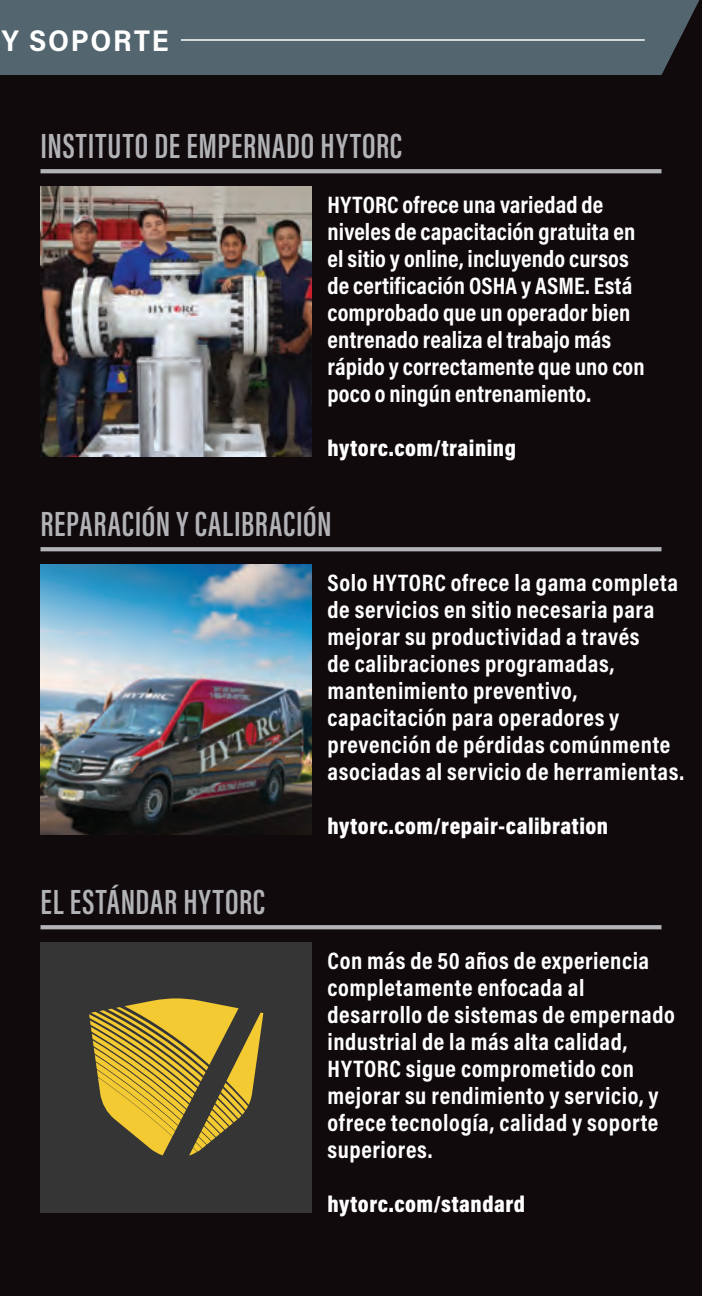
<style>
.page{position:relative;width:702px;height:1296px;background:#110a0c}
.page>*{position:absolute;margin:0;border:0;box-sizing:border-box;transform-origin:0 0}
.t1{font:600 36px "Acumin Pro Extra Cond";letter-spacing:.025em;color:#b2b3b7}
.t2{font:700 30px "Acumin Pro Semi Cond";letter-spacing:.06em;color:#fff}
.t3{font:700 24px/27px "Acumin Pro Cond";letter-spacing:.02em;color:#fff}
.t4{font:900 23.4px "Acumin Pro Cond";letter-spacing:.02em;color:#fff}
</style>
<div class="page">
<img style="left:40px;top:186px;width:272px;height:270px">
<svg style="left:40px;top:169px;width:622px;height:4px;background:#adadb1"></svg>
<img style="left:40px;top:564px;width:272px;height:270px">
<svg style="left:40px;top:547px;width:622px;height:4px;background:#adadb1"></svg>
<div style="left:40px;top:942px;width:272px;height:270px;background:#363536"></div>
<svg style="left:89px;top:998px;width:174px;height:158px"></svg>
<svg style="left:40px;top:925px;width:622px;height:4px;background:#adadb1"></svg>
<div style="left:0;top:0;width:699px;height:75px;background:#53656e"></div>
<hr style="left:0;top:39px;width:645px;height:2px;background:#fff">
<div style="left:0;top:29px;width:180px;height:22px;background:#53656e"></div>
<p class="t2" style="left:2px;top:19px;width:169px">Y SOPORTE</p>
<h1 class="t1" style="left:40px;top:124px;width:363px">INSTITUTO DE EMPERNADO HYTORC</h1>
<p class="t3" style="left:328px;top:191px;width:319px">HYTORC ofrece una variedad de niveles de capacitación gratuita en el sitio y online, incluyendo cursos de certificación OSHA y ASME. Está comprobado que un operador bien entrenado realiza el trabajo más rápido y correctamente que uno con poco o ningún entrenamiento.</p>
<p class="t4" style="left:328px;top:433px;width:190px">hytorc.com/training</p>
<h1 class="t1" style="left:40px;top:502px;width:293px">REPARACIÓN Y CALIBRACIÓN</h1>
<p class="t3" style="left:328px;top:569px;width:358px">Solo HYTORC ofrece la gama completa de servicios en sitio necesaria para mejorar su productividad a través<br>de calibraciones programadas, mantenimiento preventivo, capacitación para operadores y prevención de pérdidas comúnmente asociadas al servicio de herramientas.</p>
<p class="t4" style="left:328px;top:811px;width:282px">hytorc.com/repair-calibration</p>
<h1 class="t1" style="left:40px;top:880px;width:226px">EL ESTÁNDAR HYTORC</h1>
<p class="t3" style="left:328px;top:947px;width:349px">Con más de 50 años de experiencia completamente enfocada al desarrollo de sistemas de empernado industrial de la más alta calidad,<br>HYTORC sigue comprometido con mejorar su rendimiento y servicio, y ofrece tecnología, calidad y soporte superiores.</p>
<p class="t4" style="left:328px;top:1189px;width:199px">hytorc.com/standard</p>
</div>
